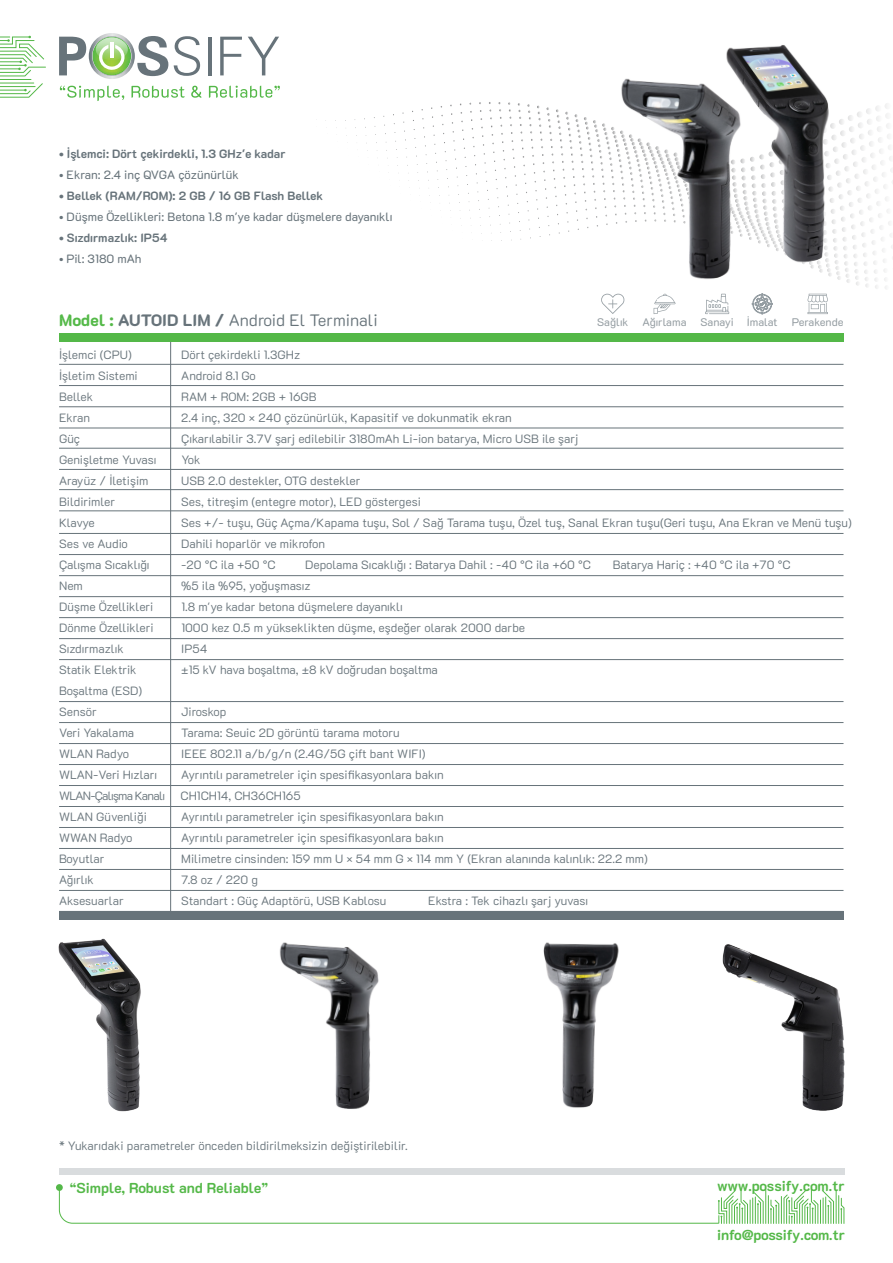
<style>
.page{position:relative;width:893px;height:1263px;background:#fff}
.page>*{position:absolute;margin:0;border:0;box-sizing:border-box;transform-origin:0 0}
.t1{font:300 16.5px "K2 D";color:#67737a}
.t2{font:700 14.4px "K2 D";letter-spacing:-.01em;color:#54b848}
.t3{font:300 12px/21px "K2 D";color:#67737a}
.t4{font:12px "K2 D";color:#67737a}
.t5{font:700 12px "K2 D";color:#67737a}
.t6{font:300 12px "K2 D";letter-spacing:-.06em;color:#67737a}
.t7{font:300 12px "K2 D";letter-spacing:-.025em;color:#67737a}
.t8{font:11.1px "K2 D";color:#67737a}
.s1{font-weight:800;color:#54b948}
.s2{font-weight:800}
</style>
<div class="page">
<svg style="left:60px;top:86px;width:64px;height:15px"></svg>
<svg style="left:131px;top:86px;width:54px;height:12px"></svg>
<svg style="left:191px;top:86px;width:11px;height:12px"></svg>
<svg style="left:209px;top:86px;width:71px;height:12px"></svg>
<svg style="left:59px;top:33px;width:109px;height:46px"></svg>
<svg style="left:174px;top:36px;width:26px;height:40px"></svg>
<hr style="left:209px;top:37px;width:3px;height:38px;background:#67737a">
<svg style="left:220px;top:37px;width:22px;height:38px"></svg>
<svg style="left:248px;top:37px;width:31px;height:38px"></svg>
<img style="left:563px;top:910px;width:59px;height:198px">
<img style="left:130px;top:862px;width:433px;height:247px">
<img style="left:622px;top:890px;width:223px;height:221px">
<img style="left:58px;top:926px;width:110px;height:186px">
<hr style="left:170px;top:341px;width:1px;height:575px;background:#67737a">
<div style="left:59px;top:333px;width:784px;height:8px;background:#54b848"></div>
<hr style="left:59px;top:364px;width:784px;height:1px;background:#67737a">
<hr style="left:59px;top:385px;width:784px;height:1px;background:#67737a">
<hr style="left:59px;top:406px;width:784px;height:1px;background:#67737a">
<hr style="left:59px;top:428px;width:784px;height:1px;background:#67737a">
<hr style="left:59px;top:448px;width:784px;height:1px;background:#67737a">
<hr style="left:59px;top:469px;width:784px;height:1px;background:#67737a">
<hr style="left:59px;top:489px;width:784px;height:1px;background:#67737a">
<hr style="left:59px;top:511px;width:784px;height:1px;background:#67737a">
<hr style="left:59px;top:533px;width:784px;height:1px;background:#67737a">
<hr style="left:59px;top:575px;width:784px;height:1px;background:#67737a">
<hr style="left:59px;top:554px;width:784px;height:1px;background:#67737a">
<hr style="left:59px;top:596px;width:784px;height:1px;background:#67737a">
<hr style="left:59px;top:617px;width:784px;height:1px;background:#67737a">
<hr style="left:59px;top:638px;width:784px;height:1px;background:#67737a">
<hr style="left:59px;top:659px;width:784px;height:1px;background:#67737a">
<hr style="left:59px;top:701px;width:784px;height:1px;background:#67737a">
<hr style="left:59px;top:722px;width:784px;height:1px;background:#67737a">
<hr style="left:59px;top:743px;width:784px;height:1px;background:#67737a">
<hr style="left:59px;top:785px;width:784px;height:1px;background:#67737a">
<hr style="left:59px;top:806px;width:784px;height:1px;background:#67737a">
<hr style="left:59px;top:764px;width:784px;height:1px;background:#67737a">
<hr style="left:59px;top:848px;width:784px;height:1px;background:#67737a">
<hr style="left:59px;top:869px;width:784px;height:1px;background:#67737a">
<hr style="left:59px;top:827px;width:784px;height:1px;background:#67737a">
<hr style="left:59px;top:890px;width:784px;height:1px;background:#67737a">
<hr style="left:0;top:79px;width:31px;height:1px;background:#54b848">
<svg style="left:0;top:83px;width:43px;height:15px"></svg>
<svg style="left:0;top:36px;width:46px;height:41px"></svg>
<svg style="left:59px;top:1189px;width:785px;height:35px"></svg>
<div style="left:56px;top:1184px;width:7px;height:7px;background:#54b849;border-radius:50%"></div>
<div style="left:59px;top:1168px;width:785px;height:6px;background:#d9dcde"></div>
<div style="left:59px;top:911px;width:784px;height:8px;background:#67737a"></div>
<img style="left:441px;top:45px;width:452px;height:292px">
<p class="t5" style="left:59px;top:146px;width:228px">∙ İşlemci: Dört çekirdekli, 1.3 GHz'e kadar</p>
<p class="t4" style="left:59px;top:167px;width:181px">∙ Ekran: 2.4 inç QVGA çözünürlük</p>
<p class="t5" style="left:59px;top:188px;width:265px">∙ Bellek (RAM/ROM): 2 GB / 16 GB Flash Bellek</p>
<p class="t4" style="left:59px;top:209px;width:335px">∙ Düşme Özellikleri: Betona 1.8 m'ye kadar düşmelere dayanıklı</p>
<p class="t5" style="left:59px;top:230px;width:110px">∙ Sızdırmazlık: IP54</p>
<p class="t4" style="left:59px;top:251px;width:84px">∙ Pil: 3180 mAh</p>
<h1 class="t1" style="left:59px;top:311px;width:320px"><span class="s1">Model :</span> <span class="s2">AUTOID LIM /</span> Android El Terminali</h1>
<p class="t8" style="left:597px;top:316px;width:33px">Sağlık</p>
<p class="t8" style="left:643px;top:316px;width:45px">Ağırlama</p>
<p class="t8" style="left:700px;top:316px;width:79px">Sanayi İmalat</p>
<p class="t8" style="left:792px;top:316px;width:53px">Perakende</p>
<p class="t3" style="left:59px;top:344px;width:74px">İşlemci (CPU)</p>
<p class="t3" style="left:181px;top:344px;width:121px">Dört çekirdekli 1.3GHz</p>
<p class="t3" style="left:59px;top:365px;width:80px">İşletim Sistemi</p>
<p class="t3" style="left:181px;top:365px;width:76px">Android 8.1 Go</p>
<p class="t3" style="left:59px;top:386px;width:36px">Bellek</p>
<p class="t3" style="left:181px;top:386px;width:137px">RAM + ROM: 2GB + 16GB</p>
<p class="t3" style="left:59px;top:407px;width:33px">Ekran</p>
<p class="t3" style="left:181px;top:407px;width:332px">2.4 inç, 320 × 240 çözünürlük, Kapasitif ve dokunmatik ekran</p>
<p class="t3" style="left:59px;top:428px;width:23px">Güç</p>
<p class="t3" style="left:181px;top:428px;width:399px">Çıkarılabilir 3.7V şarj edilebilir 3180mAh Li-ion batarya, Micro USB ile şarj</p>
<p class="t3" style="left:59px;top:449px;width:99px">Genişletme Yuvası</p>
<p class="t3" style="left:181px;top:449px;width:21px">Yok</p>
<p class="t3" style="left:59px;top:470px;width:91px">Arayüz / İletişim</p>
<p class="t3" style="left:181px;top:470px;width:181px">USB 2.0 destekler, OTG destekler</p>
<p class="t3" style="left:59px;top:491px;width:58px">Bildirimler</p>
<p class="t3" style="left:181px;top:491px;width:241px">Ses, titreşim (entegre motor), LED göstergesi</p>
<p class="t3" style="left:59px;top:512px;width:37px">Klavye</p>
<p class="t3" style="left:181px;top:512px;width:672px">Ses +/- tuşu, Güç Açma/Kapama tuşu, Sol / Sağ Tarama tuşu, Özel tuş, Sanal Ekran tuşu(Geri tuşu, Ana Ekran ve Menü tuşu)</p>
<p class="t3" style="left:59px;top:533px;width:70px">Ses ve Audio</p>
<p class="t3" style="left:181px;top:533px;width:145px">Dahili hoparlör ve mikrofon</p>
<p class="t3" style="left:59px;top:554px;width:92px">Çalışma Sıcaklığı</p>
<p class="t3" style="left:181px;top:554px;width:96px">-20 °C ila +50 °C</p>
<p class="t3" style="left:305px;top:554px;width:287px">Depolama Sıcaklığı : Batarya Dahil : -40 °C ila +60 °C</p>
<p class="t3" style="left:613px;top:554px;width:179px">Batarya Hariç : +40 °C ila +70 °C</p>
<p class="t3" style="left:59px;top:575px;width:25px">Nem</p>
<p class="t3" style="left:181px;top:575px;width:131px">%5 ila %95, yoğuşmasız</p>
<p class="t3" style="left:59px;top:596px;width:96px">Düşme Özellikleri</p>
<p class="t3" style="left:181px;top:596px;width:223px">1.8 m'ye kadar betona düşmelere dayanıklı</p>
<p class="t3" style="left:59px;top:617px;width:96px">Dönme Özellikleri</p>
<p class="t3" style="left:181px;top:617px;width:345px">1000 kez 0.5 m yükseklikten düşme, eşdeğer olarak 2000 darbe</p>
<p class="t3" style="left:59px;top:638px;width:66px">Sızdırmazlık</p>
<p class="t3" style="left:181px;top:638px;width:28px">IP54</p>
<p class="t3" style="left:59px;top:659px;width:79px">Statik Elektrik</p>
<p class="t3" style="left:181px;top:659px;width:258px">±15 kV hava boşaltma, ±8 kV doğrudan boşaltma</p>
<p class="t3" style="left:59px;top:680px;width:85px">Boşaltma (ESD)<br>Sensör</p>
<p class="t3" style="left:181px;top:701px;width:47px">Jiroskop</p>
<p class="t3" style="left:59px;top:722px;width:77px">Veri Yakalama</p>
<p class="t3" style="left:181px;top:722px;width:220px">Tarama: Seuic 2D görüntü tarama motoru</p>
<p class="t3" style="left:59px;top:743px;width:71px">WLAN Radyo</p>
<p class="t3" style="left:181px;top:743px;width:246px">IEEE 802.11 a/b/g/n (2.4G/5G çift bant WIFI)</p>
<p class="t3" style="left:59px;top:764px;width:100px">WLAN-Veri Hızları</p>
<p class="t3" style="left:181px;top:764px;width:264px">Ayrıntılı parametreler için spesifikasyonlara bakın</p>
<p class="t6" style="left:59px;top:789px;width:107px">WLAN-Çalışma Kanalı</p>
<p class="t3" style="left:181px;top:785px;width:122px">CH1CH14, CH36CH165</p>
<p class="t3" style="left:59px;top:806px;width:89px">WLAN Güvenliği</p>
<p class="t3" style="left:181px;top:806px;width:264px">Ayrıntılı parametreler için spesifikasyonlara bakın</p>
<p class="t3" style="left:59px;top:827px;width:75px">WWAN Radyo</p>
<p class="t3" style="left:181px;top:827px;width:264px">Ayrıntılı parametreler için spesifikasyonlara bakın</p>
<p class="t7" style="left:59px;top:852px;width:47px">Boyutlar</p>
<p class="t3" style="left:181px;top:848px;width:468px">Milimetre cinsinden: 159 mm U × 54 mm G × 114 mm Y (Ekran alanında kalınlık: 22.2 mm)</p>
<p class="t3" style="left:59px;top:869px;width:36px">Ağırlık</p>
<p class="t3" style="left:181px;top:869px;width:78px">7.8 oz / 220 g</p>
<p class="t3" style="left:59px;top:890px;width:66px">Aksesuarlar</p>
<p class="t3" style="left:181px;top:890px;width:207px">Standart : Güç Adaptörü, USB Kablosu</p>
<p class="t3" style="left:428px;top:890px;width:161px">Ekstra : Tek cihazlı şarj yuvası</p>
<p class="t3" style="left:59px;top:1135px;width:350px">* Yukarıdaki parametreler önceden bildirilmeksizin değiştirilebilir.</p>
<p class="t2" style="left:70px;top:1179px;width:200px">“Simple, Robust and Reliable”</p>
<p class="t2" style="left:717px;top:1178px;width:129px">www.possify.com.tr</p>
<p class="t2" style="left:717px;top:1226px;width:129px">info@possify.com.tr</p>
</div>
